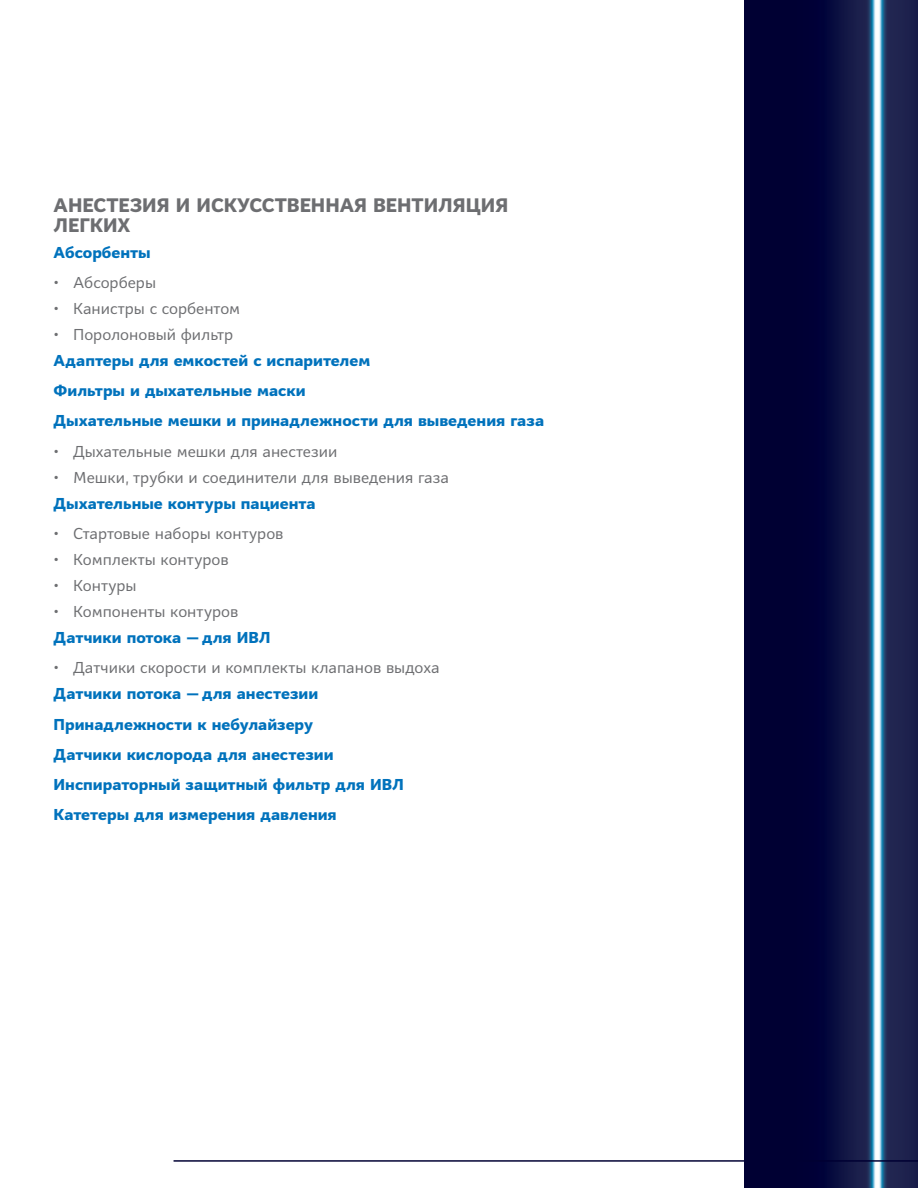
<style>
.page{position:relative;width:918px;height:1188px;background:#fff}
.page>*{position:absolute;margin:0;border:0;box-sizing:border-box;transform-origin:0 0}
.t1{font:800 19.5px/19.5px "Mediator";color:#6d6e71}
.t2{font:800 15.75px/30.3px "Mediator";color:#0072bc}
.t3{font:15.75px "Mediator";color:#6d6e71}
</style>
<div class="page">
<img style="left:745px;top:0;width:173px;height:1188px">
<hr style="left:174px;top:1161px;width:744px;height:1px;background:#003">
<p class="t1" style="left:54px;top:196px;width:456px">АНЕСТЕЗИЯ И ИСКУССТВЕННАЯ ВЕНТИЛЯЦИЯ<br>ЛЕГКИХ</p>
<p class="t2" style="left:54px;top:237px;width:99px">Абсорбенты</p>
<p class="t3" style="left:54px;top:272px;width:104px">• Абсорберы</p>
<p class="t3" style="left:54px;top:298px;width:188px">• Канистры с сорбентом</p>
<p class="t3" style="left:54px;top:324px;width:181px">• Поролоновый фильтр</p>
<p class="t2" style="left:54px;top:345px;width:492px">Адаптеры для емкостей с испарителем<br>Фильтры и дыхательные маски<br>Дыхательные мешки и принадлежности для выведения газа</p>
<p class="t3" style="left:54px;top:441px;width:285px">• Дыхательные мешки для анестезии</p>
<p class="t3" style="left:54px;top:467px;width:397px">• Мешки, трубки и соединители для выведения газа</p>
<p class="t2" style="left:54px;top:488px;width:264px">Дыхательные контуры пациента</p>
<p class="t3" style="left:54px;top:523px;width:231px">• Стартовые наборы контуров</p>
<p class="t3" style="left:54px;top:549px;width:177px">• Комплекты контуров</p>
<p class="t3" style="left:54px;top:575px;width:85px">• Контуры</p>
<p class="t3" style="left:54px;top:601px;width:186px">• Компоненты контуров</p>
<p class="t2" style="left:54px;top:623px;width:218px">Датчики потока — для ИВЛ</p>
<p class="t3" style="left:54px;top:658px;width:388px">• Датчики скорости и комплекты клапанов выдоха</p>
<p class="t2" style="left:54px;top:679px;width:352px">Датчики потока — для анестезии Принадлежности к небулайзеру<br>Датчики кислорода для анестезии Инспираторный защитный фильтр для ИВЛ Катетеры для измерения давления</p>
</div>
